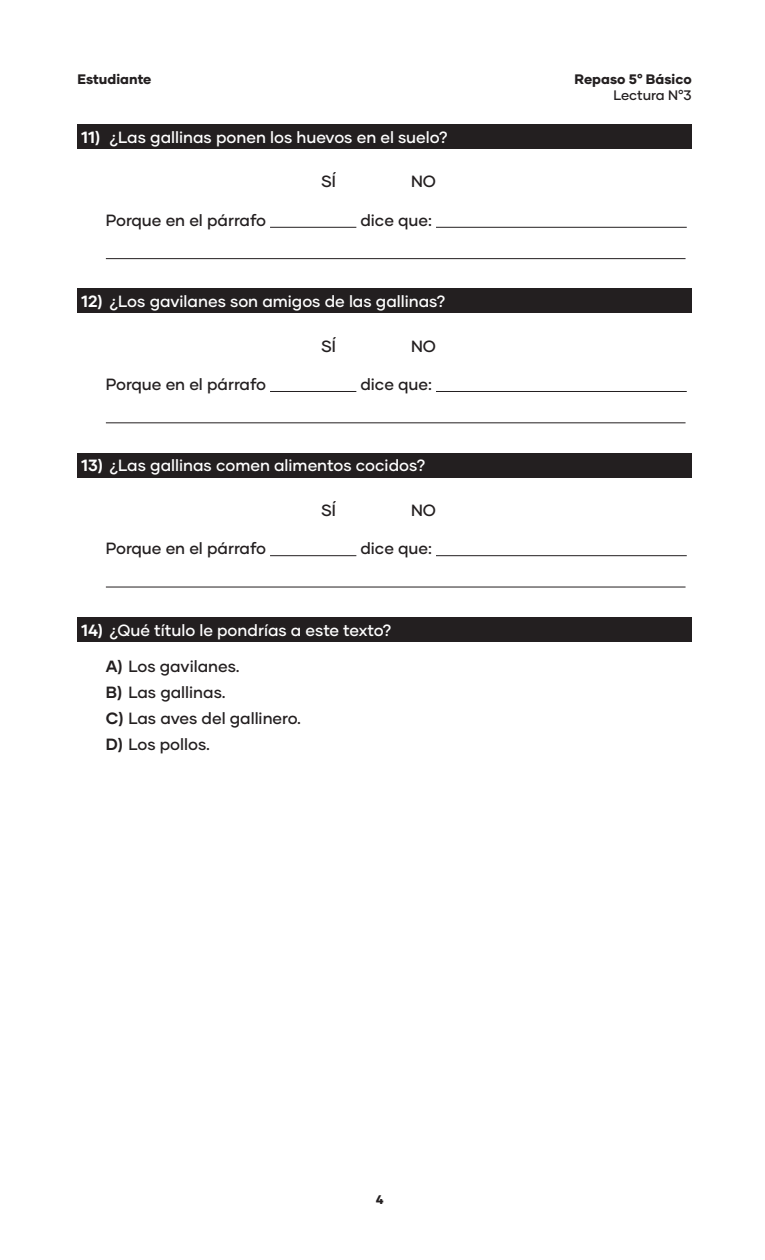
<style>
.page{position:relative;width:765px;height:1260px;background:#fff}
.page>*{position:absolute;margin:0;border:0;box-sizing:border-box;transform-origin:0 0}
.txt{font:500 16.25px "Gilmer";color:#231f20}
.txt-2{font:500 16.25px "Gilmer";color:#fff}
.txt-3{font:700 16.25px "Gilmer";color:#fff}
.t1{font:800 13.75px "Gilmer";color:#231f20}
.t2{font:500 13.75px "Gilmer";color:#231f20}
.t3{font:800 12.5px "Gilmer";color:#231f20}
.s1{font-weight:700}
</style>
<div class="page">
<div style="left:106px;top:453px;width:586px;height:24px;background:#231f20"></div>
<hr style="left:270px;top:555px;width:86px;height:1px;background:#231f20">
<hr style="left:436px;top:555px;width:251px;height:1px;background:#231f20">
<hr style="left:106px;top:587px;width:580px;height:1px;background:#231f20">
<div style="left:78px;top:453px;width:28px;height:24px;background:#231f20"></div>
<div style="left:106px;top:124px;width:586px;height:25px;background:#231f20"></div>
<div style="left:106px;top:288px;width:586px;height:25px;background:#231f20"></div>
<hr style="left:270px;top:227px;width:86px;height:1px;background:#231f20">
<hr style="left:436px;top:227px;width:251px;height:1px;background:#231f20">
<hr style="left:106px;top:258px;width:580px;height:1px;background:#231f20">
<hr style="left:270px;top:391px;width:86px;height:1px;background:#231f20">
<hr style="left:436px;top:391px;width:251px;height:1px;background:#231f20">
<hr style="left:106px;top:422px;width:580px;height:1px;background:#231f20">
<div style="left:78px;top:124px;width:28px;height:25px;background:#231f20"></div>
<div style="left:78px;top:288px;width:28px;height:25px;background:#231f20"></div>
<div style="left:106px;top:617px;width:586px;height:25px;background:#231f20"></div>
<div style="left:78px;top:617px;width:28px;height:25px;background:#231f20"></div>
<p class="t1" style="left:78px;top:70px;width:75px">Estudiante</p>
<p class="txt-3" style="left:81px;top:127px;width:21px">11)</p>
<p class="txt-2" style="left:109px;top:127px;width:340px">¿Las gallinas ponen los huevos en el suelo?</p>
<p class="txt" style="left:321px;top:171px;width:16px">SÍ</p>
<p class="txt" style="left:411px;top:171px;width:26px">NO</p>
<p class="txt" style="left:106px;top:210px;width:162px">Porque en el párrafo</p>
<p class="txt" style="left:360px;top:210px;width:73px">dice que:</p>
<p class="txt-2" style="left:81px;top:291px;width:366px"><span class="s1">12)</span> ¿Los gavilanes son amigos de las gallinas?</p>
<p class="txt" style="left:321px;top:336px;width:16px">SÍ</p>
<p class="txt" style="left:411px;top:336px;width:26px">NO</p>
<p class="txt" style="left:106px;top:374px;width:162px">Porque en el párrafo</p>
<p class="txt" style="left:360px;top:374px;width:73px">dice que:</p>
<p class="txt-2" style="left:81px;top:456px;width:346px"><span class="s1">13)</span> ¿Las gallinas comen alimentos cocidos?</p>
<p class="txt" style="left:321px;top:500px;width:16px">SÍ</p>
<p class="txt" style="left:411px;top:500px;width:26px">NO</p>
<p class="txt" style="left:106px;top:538px;width:162px">Porque en el párrafo</p>
<p class="txt" style="left:360px;top:538px;width:73px">dice que:</p>
<p class="txt-2" style="left:81px;top:620px;width:312px"><span class="s1">14)</span> ¿Qué título le pondrías a este texto?</p>
<p class="txt" style="left:106px;top:656px;width:135px"><span class="s1">A)</span> Los gavilanes.</p>
<p class="txt" style="left:106px;top:682px;width:121px"><span class="s1">B)</span> Las gallinas.</p>
<p class="txt" style="left:106px;top:708px;width:197px"><span class="s1">C)</span> Las aves del gallinero.</p>
<p class="txt" style="left:106px;top:734px;width:106px"><span class="s1">D)</span> Los pollos.</p>
<p class="t1" style="left:575px;top:70px;width:119px">Repaso 5° Básico</p>
<p class="t2" style="left:613px;top:87px;width:80px">Lectura N°3</p>
<p class="t3" style="left:376px;top:1192px;width:9px">4</p>
</div>
